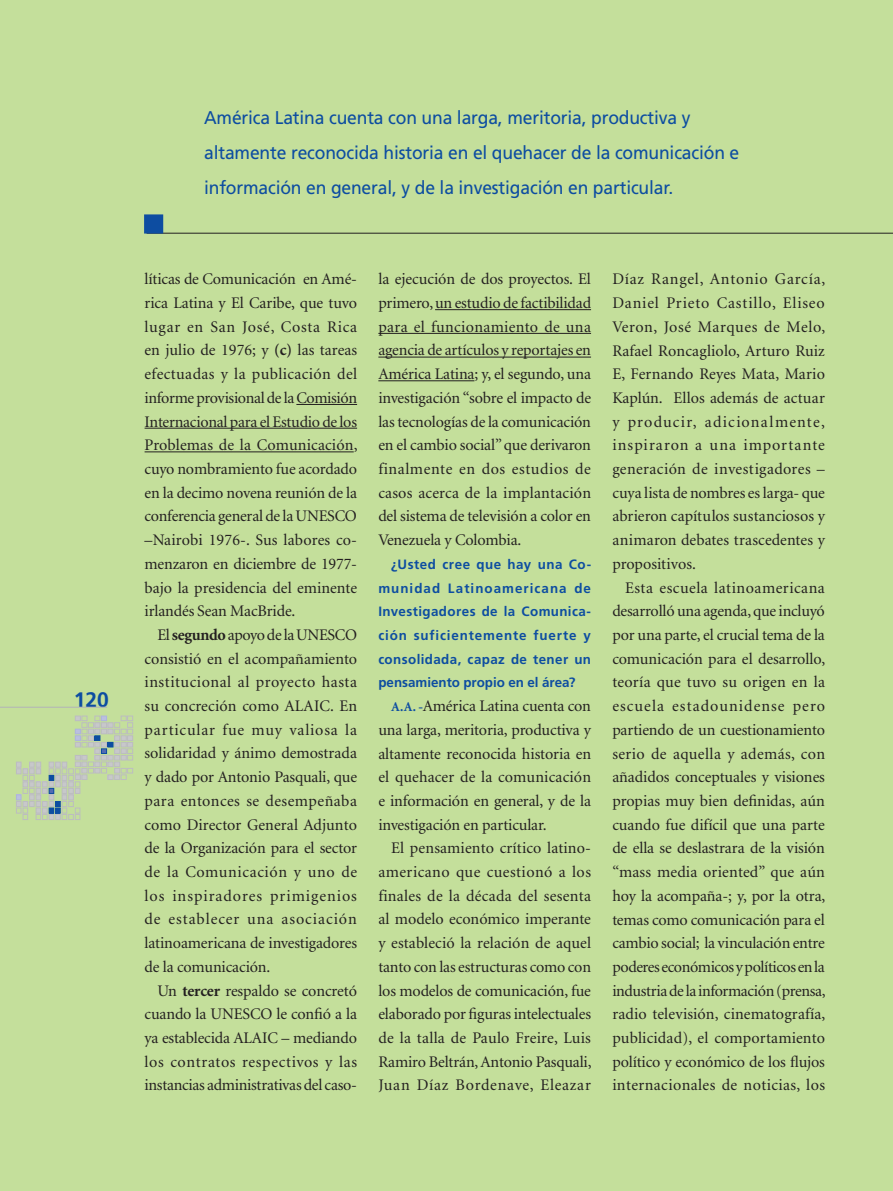
<style>
.page{position:relative;width:893px;height:1191px;background:#c4df9b}
.page>*{position:absolute;margin:0;border:0;box-sizing:border-box;transform-origin:0 0}
.t1{font:700 21px "Frutiger";color:#0d4da1}
.t2{font:18.45px/35.2px "Frutiger";letter-spacing:-.01em;color:#0d4da1;scale:.95 1}
.t3{font:16.2px/23.7px "Minion";letter-spacing:-.01em;color:#231f20;text-align:justify}
.t4{font:700 13.5px/23.7px "Frutiger";letter-spacing:.015em;color:#0d4da1;text-align:justify}
.s1{font-weight:700}
.s2{font-weight:700;font-size:13.5px;color:#0d4da1}
</style>
<div class="page">
<hr style="left:147px;top:233px;width:746px;height:1px;background:#231f20">
<div style="left:145px;top:215px;width:17px;height:18px;background:#0d4da1"></div>
<div style="left:144px;top:214px;width:19px;height:19px;border:2px solid #0d4da1"></div>
<hr style="left:0;top:707px;width:107px;height:1px;background:#b2b3b7">
<svg style="left:16px;top:716px;width:117px;height:103px"></svg>
<hr style="left:892px;top:0;width:1px;height:1191px;background:#c4df9b">
<hr style="left:296px;top:404px;width:61px;height:1px;background:#231f20">
<hr style="left:145px;top:428px;width:212px;height:1px;background:#231f20">
<hr style="left:145px;top:451px;width:209px;height:1px;background:#231f20">
<hr style="left:435px;top:309px;width:156px;height:1px;background:#231f20">
<hr style="left:378px;top:333px;width:213px;height:1px;background:#231f20">
<hr style="left:378px;top:357px;width:213px;height:1px;background:#231f20">
<hr style="left:378px;top:380px;width:96px;height:1px;background:#231f20">
<p class="t1" style="left:74px;top:687px;width:37px">120</p>
<p class="t2" style="left:204px;top:100px;width:565px">América Latina cuenta con una larga, meritoria, productiva y altamente reconocida historia en el quehacer de la comunicación e información en general, y de la investigación en particular.</p>
<p class="t3" style="left:145px;top:268px;width:214px;text-align:left">líticas de Comunicación en Amé&shy;rica Latina y El Caribe, que tuvo lugar en San José, Costa Rica en julio de 1976; y <span class="s1">(c)</span> las tareas efectuadas y la publicación del informe provisional de la Comisión<br>Internacional para el Estudio de los<br>Problemas de la Comunicación, cuyo nombramiento fue acordado en la decimo novena reunión de la conferencia general de la UNESCO –Nairobi 1976-. Sus labores co&shy;menzaron en diciembre de 1977- bajo la presidencia del eminente irlandés Sean MacBride.</p>
<p class="t3" style="left:145px;top:623px;width:214px;text-indent:13px">El <span class="s1">segundo</span> apoyo de la UNESCO consistió en el acompañamiento institucional al proyecto hasta su concreción como ALAIC. En particular fue muy valiosa la solidaridad y ánimo demostrada y dado por Antonio Pasquali, que para entonces se desempeñaba como Director General Adjunto de la Organización para el sector de la Comunicación y uno de los inspiradores primigenios de establecer una asociación latinoamericana de investigadores de la comunicación.</p>
<p class="t3" style="left:145px;top:979px;width:214px;text-indent:13px">Un <span class="s1">tercer</span> respaldo se concretó cuando la UNESCO le confió a la ya establecida ALAIC – mediando los contratos respectivos y las instancias administrativas del caso-</p>
<p class="t3" style="left:378px;top:268px;width:214px">la ejecución de dos proyectos. El primero, un estudio de factibilidad para el funcionamiento de una agencia de artículos y reportajes en América Latina; y, el segundo, una investigación “sobre el impacto de las tecnologías de la comunicación en el cambio social” que derivaron finalmente en dos estudios de casos acerca de la implantación del sistema de televisión a color en Venezuela y Colombia.</p>
<p class="t4" style="left:378px;top:552px;width:214px;text-indent:13px">¿Usted cree que hay una Co&shy;munidad Latinoamericana de In-vestigadores de la Comunica&shy;ción suficientemente fuerte y con-solidada, capaz de tener un pensamiento propio en el área?</p>
<p class="t3" style="left:378px;top:694px;width:214px;text-indent:13px"><span class="s2">A.A. -</span>América Latina cuenta con una larga, meritoria, productiva y altamente reconocida historia en el quehacer de la comunicación e información en general, y de la investigación en particular.</p>
<p class="t3" style="left:378px;top:837px;width:215px;text-indent:13px">El pensamiento crítico lati-no&shy;americano que cuestionó a los fi-nales de la década del sesenta al modelo económico imperante y estableció la relación de aquel tanto con las estructuras como con los modelos de comunicación, fue elaborado por figuras intelectuales de la talla de Paulo Freire, Luis Ramiro Beltrán, Antonio Pasquali, Juan Díaz Bordenave, Eleazar</p>
<p class="t3" style="left:612px;top:268px;width:215px">Díaz Rangel, Antonio García, Daniel Prieto Castillo, Eliseo Veron, José Marques de Melo, Rafael Roncagliolo, Arturo Ruiz E, Fernando Reyes Mata, Mario Kaplún. Ellos además de actuar y producir, adicionalmente, ins---pi-raron a una importante generación de investigadores – cuya lista de nombres es larga- que abrieron capítulos sustanciosos y animaron debates trascedentes y propositivos.</p>
<p class="t3" style="left:612px;top:576px;width:215px;text-indent:13px">Esta escuela latinoamericana desarrolló una agenda, que incluyó por una parte, el crucial tema de la comunicación para el desarrollo, teoría que tuvo su origen en la escuela estadounidense pero partiendo de un cuestionamiento serio de aquella y además, con añadidos conceptuales y visiones propias muy bien definidas, aún cuando fue difícil que una parte de ella se deslastrara de la visión “mass media oriented” que aún hoy la acompaña-; y, por la otra, temas como comunicación para el cambio social; la vinculación entre poderes económicos y políticos en la industria de la información (prensa, radio televisión, cinematografía, publicidad), el comportamiento político y económico de los flujos internacionales de noticias, los</p>
</div>
